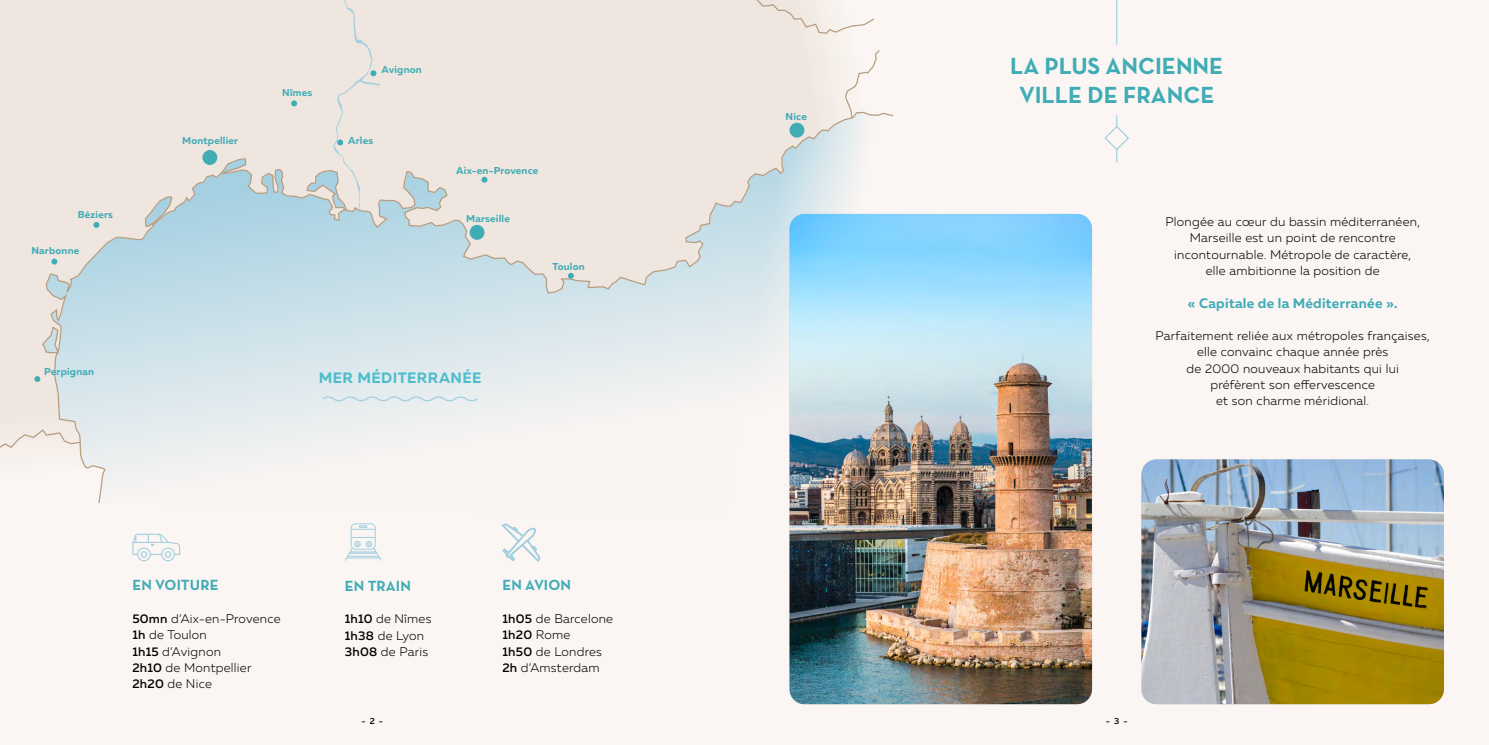
<style>
.page{position:relative;width:1489px;height:745px;background:#fff}
.page>*{position:absolute;margin:0;border:0;box-sizing:border-box;transform-origin:0 0}
.t1{font:700 23.75px/28.5px "Neutra Text";color:#40acb6;text-align:center}
.t2{font:700 15px "Neutra Text";letter-spacing:.01em;color:#40acb6}
.t3{font:700 15px "Muller";letter-spacing:.03em;color:#4cbdcc}
.t4{font:700 13.75px "Muller";letter-spacing:.02em;color:#40acb6}
.t5{font:300 12.5px/16.2px "Muller";letter-spacing:.02em;color:#000}
.t6{font:700 10px "Muller";letter-spacing:.02em;color:#40acb6}
.t7{font:500 8.75px "Muller";color:#000}
.s1{font-weight:500}
</style>
<div class="page">
<div style="left:0;top:0;width:1488px;height:744px;background:#fbf6f3"></div>
<hr style="left:1116px;top:0;width:1px;height:45px;background:#a4d0e2">
<svg style="left:1104px;top:115px;width:25px;height:47px"></svg>
<img style="left:1141px;top:459px;width:302px;height:244px">
<img style="left:789px;top:214px;width:302px;height:489px">
<svg style="left:502px;top:523px;width:38px;height:38px"></svg>
<svg style="left:345px;top:523px;width:37px;height:37px"></svg>
<svg style="left:132px;top:533px;width:48px;height:28px"></svg>
<svg style="left:0;top:0;width:894px;height:504px"></svg>
<svg style="left:93px;top:222px;width:6px;height:6px"></svg>
<svg style="left:291px;top:100px;width:6px;height:6px"></svg>
<svg style="left:481px;top:177px;width:6px;height:5px"></svg>
<svg style="left:568px;top:272px;width:6px;height:6px"></svg>
<svg style="left:51px;top:258px;width:6px;height:6px"></svg>
<svg style="left:34px;top:376px;width:6px;height:6px"></svg>
<div style="left:202px;top:150px;width:15px;height:15px;background:#40acb6;border-radius:50%"></div>
<div style="left:469px;top:225px;width:15px;height:15px;background:#40acb6;border-radius:50%"></div>
<div style="left:789px;top:123px;width:15px;height:14px;background:#40acb6;border-radius:50%"></div>
<svg style="left:333px;top:0;width:47px;height:211px"></svg>
<svg style="left:321px;top:394px;width:158px;height:9px"></svg>
<p class="t6" style="left:78px;top:208px;width:37px">Béziers</p>
<p class="t6" style="left:31px;top:244px;width:49px">Narbonne</p>
<p class="t6" style="left:44px;top:365px;width:51px">Perpignan</p>
<p class="t6" style="left:282px;top:86px;width:32px">Nîmes</p>
<p class="t6" style="left:381px;top:63px;width:42px">Avignon</p>
<p class="t6" style="left:182px;top:134px;width:57px">Montpellier</p>
<p class="t6" style="left:348px;top:134px;width:26px">Arles</p>
<p class="t6" style="left:456px;top:164px;width:83px">Aix-en-Provence</p>
<p class="t6" style="left:466px;top:212px;width:45px">Marseille</p>
<p class="t6" style="left:552px;top:260px;width:34px">Toulon</p>
<p class="t3" style="left:319px;top:368px;width:164px">MER MÉDITERRANÉE</p>
<p class="t6" style="left:785px;top:110px;width:23px">Nice</p>
<h1 class="t1" style="left:1010px;top:51px;width:215px">LA PLUS ANCIENNE<br>VILLE DE FRANCE</h1>
<p class="t5" style="left:1165px;top:213px;width:256px;text-align:center">Plongée au cœur du bassin méditerranéen, Marseille est un point de rencontre incontournable. Métropole de caractère, elle ambitionne la position de</p>
<p class="t4" style="left:1187px;top:294px;width:211px">« Capitale de la Méditerranée ».</p>
<p class="t5" style="left:1155px;top:327px;width:275px;text-align:center">Parfaitement reliée aux métropoles françaises, elle convainc chaque année près<br>de 2000 nouveaux habitants qui lui<br>préfèrent son effervescence<br>et son charme méridional.</p>
<p class="t2" style="left:132px;top:575px;width:88px">EN VOITURE</p>
<p class="t5" style="left:132px;top:610px;width:150px"><span class="s1">50mn</span> d’Aix-en-Provence<br><span class="s1">1h</span> de Toulon<br><span class="s1">1h15</span> d’Avignon<br><span class="s1">2h10</span> de Montpellier<br><span class="s1">2h20</span> de Nice</p>
<p class="t2" style="left:345px;top:575px;width:68px">EN TRAIN</p>
<p class="t5" style="left:345px;top:610px;width:88px"><span class="s1">1h10</span> de Nîmes<br><span class="s1">1h38</span> de Lyon<br><span class="s1">3h08</span> de Paris</p>
<p class="t2" style="left:502px;top:575px;width:70px">EN AVION</p>
<p class="t5" style="left:502px;top:610px;width:112px"><span class="s1">1h05</span> de Barcelone<br><span class="s1">1h20</span> Rome<br><span class="s1">1h50</span> de Londres<br><span class="s1">2h</span> d’Amsterdam</p>
<p class="t7" style="left:361px;top:714px;width:23px">- 2 -</p>
<p class="t7" style="left:1105px;top:714px;width:23px">- 3 -</p>
</div>
